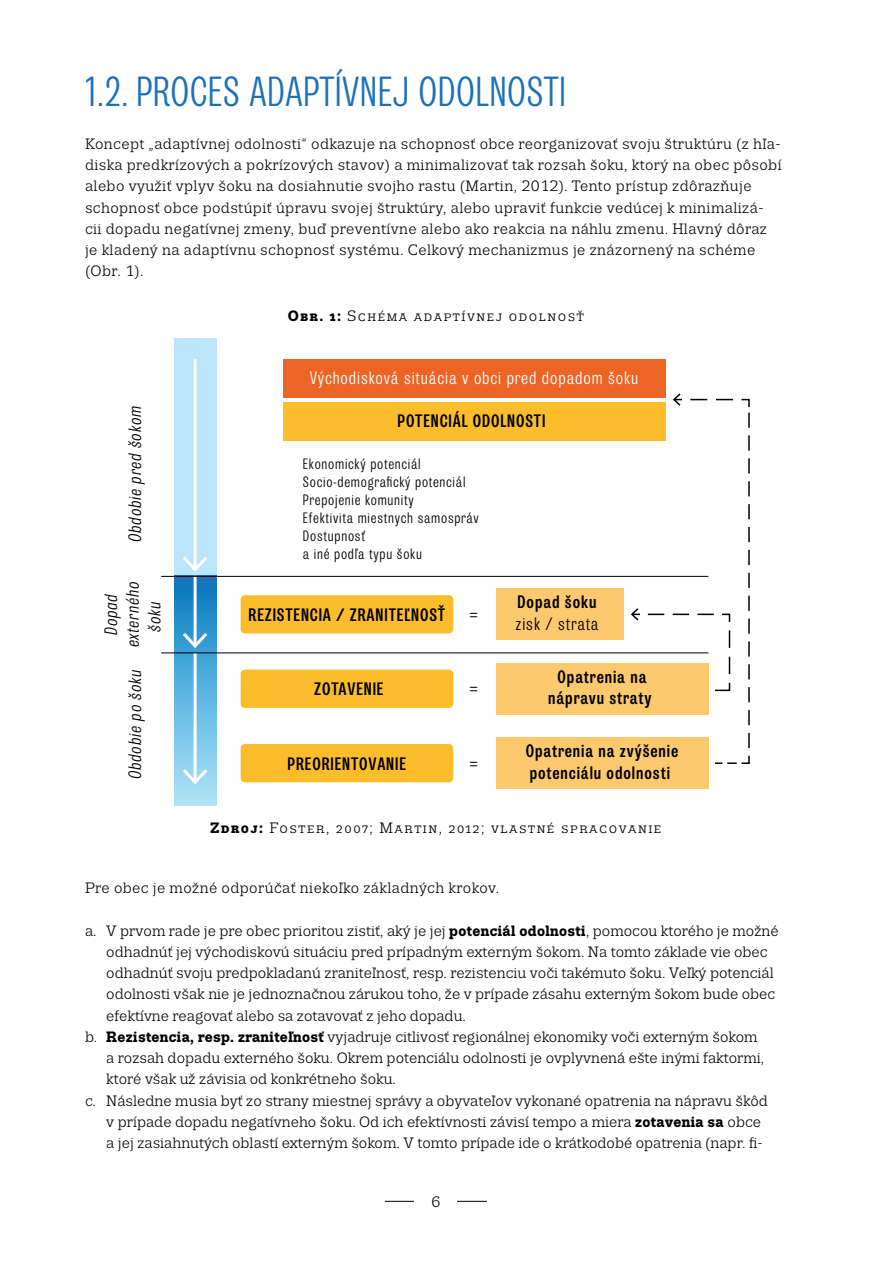
<style>
.page{position:relative;width:893px;height:1263px;background:#fff}
.page>*{position:absolute;margin:0;border:0;box-sizing:border-box;transform-origin:0 0}
.t1{font:42px "Trivia Grotesk N2";letter-spacing:.01em;color:#1d71b8}
.t2{font:700 18px/21.6px "Trivia Grotesk N2";letter-spacing:.05em;color:#000;text-align:center}
.t3{font:italic 18px/21.6px "Trivia Grotesk N2";letter-spacing:.05em;color:#000;text-align:center}
.t4{font:18px "Trivia Grotesk N2";letter-spacing:.05em;color:#fff}
.t5{font:18px "Trivia Grotesk N2";letter-spacing:.05em;color:#000}
.t6{font:18px "Trivia Grotesk R2";color:#000}
.t7{font:15px "Trivia Slab";color:#000}
.t8{font:15px/21.3px "Trivia Slab";letter-spacing:.025em;color:#000}
.t9{font:15px/18px "Trivia Grotesk N2";letter-spacing:.05em;color:#000}
.t10{font:15px "Trivia Slab";letter-spacing:.1em;color:#000}
.s1{font-weight:700}
</style>
<div class="page">
<hr style="left:385px;top:1201px;width:102px;height:1px;background:#000">
<div style="left:415px;top:1191px;width:42px;height:21px;background:#fff"></div>
<div style="left:174px;top:338px;width:43px;height:238px;background:#bce4fa"></div>
<div style="left:174px;top:576px;width:43px;height:230px;background:linear-gradient(to bottom,#0479be,#b0e7fc)"></div>
<hr style="left:194px;top:653px;width:3px;height:128px;background:#fff">
<svg style="left:183px;top:769px;width:24px;height:15px"></svg>
<hr style="left:194px;top:576px;width:3px;height:69px;background:#fff">
<svg style="left:183px;top:633px;width:24px;height:15px"></svg>
<hr style="left:194px;top:359px;width:3px;height:210px;background:#fff">
<svg style="left:183px;top:557px;width:24px;height:15px"></svg>
<div style="left:283px;top:359px;width:383px;height:38px;background:#ec6525"></div>
<div style="left:283px;top:402px;width:382px;height:38px;background:#fbbd2b"></div>
<div style="left:241px;top:595px;width:212px;height:38px;background:#fbbd2b;border-radius:4px"></div>
<div style="left:496px;top:589px;width:127px;height:51px;background:#fdc96e"></div>
<div style="left:241px;top:670px;width:212px;height:38px;background:#fbbd2b;border-radius:4px"></div>
<div style="left:496px;top:663px;width:212px;height:51px;background:#fdc96e"></div>
<div style="left:241px;top:744px;width:212px;height:38px;background:#fbbd2b;border-radius:4px"></div>
<div style="left:496px;top:738px;width:212px;height:51px;background:#fdc96e"></div>
<hr style="left:161px;top:576px;width:547px;height:1px;background:#000">
<hr style="left:161px;top:652px;width:547px;height:1px;background:#000">
<svg style="left:631px;top:393px;width:119px;height:372px"></svg>
<h1 class="t1" style="left:85px;top:69px;width:482px">1.2. PROCES ADAPTÍVNEJ ODOLNOSTI</h1>
<p class="t8" style="left:85px;top:133px;width:698px">Koncept „adaptívnej odolnosti“ odkazuje na schopnosť obce reorganizovať svoju štruktúru (z hľa&shy;diska predkrízových a pokrízových stavov) a minimalizovať tak rozsah šoku, ktorý na obec pôsobí alebo využiť vplyv šoku na dosiahnutie svojho rastu (Martin, 2012). Tento prístup zdôrazňuje schopnosť obce podstúpiť úpravu svojej štruktúry, alebo upraviť funkcie vedúcej k minimalizá&shy;cii dopadu negatívnej zmeny, buď preventívne alebo ako reakcia na náhlu zmenu. Hlavný dôraz je kladený na adaptívnu schopnosť systému. Celkový mechanizmus je znázornený na schéme (Obr. 1).</p>
<p class="t10" style="left:288px;top:308px;width:298px"><span class="s1">Obr. 1:</span> Schéma adaptívnej odolnosť</p>
<p class="t3" style="left:124px;top:542px;width:137px;rotate:-90deg">Obdobie pred šokom</p>
<p class="t3" style="left:100px;top:647px;width:67px;rotate:-90deg">Dopad externého šoku</p>
<p class="t3" style="left:124px;top:779px;width:111px;rotate:-90deg">Obdobie po šoku</p>
<p class="t4" style="left:310px;top:368px;width:330px">Východisková situácia v obci pred dopadom šoku</p>
<p class="t2" style="left:397px;top:410px;width:149px">POTENCIÁL ODOLNOSTI</p>
<p class="t9" style="left:303px;top:455px;width:177px">Ekonomický potenciál<br>Socio-demogra-cký potenciál<br>Prepojenie komunity<br>Efektivita miestnych samospráv<br>Dostupnosť<br>a iné podľa typu šoku</p>
<p class="t2" style="left:249px;top:604px;width:198px">REZISTENCIA / ZRANITEĽNOSŤ</p>
<p class="t6" style="left:468px;top:605px;width:13px">=</p>
<p class="t2" style="left:314px;top:678px;width:71px">ZOTAVENIE</p>
<p class="t6" style="left:468px;top:679px;width:13px">=</p>
<p class="t2" style="left:288px;top:753px;width:120px">PREORIENTOVANIE</p>
<p class="t6" style="left:468px;top:753px;width:13px">=</p>
<p class="t2" style="left:518px;top:591px;width:80px">Dopad šoku</p>
<p class="t5" style="left:516px;top:614px;width:84px">zisk / strata</p>
<p class="t2" style="left:548px;top:666px;width:105px">Opatrenia na nápravu straty</p>
<p class="t2" style="left:526px;top:740px;width:154px;text-align:left">Opatrenia na zvýšenie potenciálu odolnosti</p>
<p class="t10" style="left:210px;top:820px;width:453px"><span class="s1">Zdroj:</span> Foster, 2007; Martin, 2012; vlastné spracovanie</p>
<p class="t8" style="left:85px;top:877px;width:416px">Pre obec je možné odporúčať niekoľko základných krokov.</p>
<p class="t7" style="left:85px;top:922px;width:695px">a. V prvom rade je pre obec prioritou zistiť, aký je jej <span class="s1">potenciál odolnosti</span>, pomocou ktorého je možné</p>
<p class="t7" style="left:106px;top:944px;width:663px">odhadnúť jej východiskovú situáciu pred prípadným externým šokom. Na tomto základe vie obec</p>
<p class="t7" style="left:106px;top:965px;width:669px">odhadnúť svoju predpokladanú zraniteľnosť, resp. rezistenciu voči takémuto šoku. Veľký potenciál</p>
<p class="t7" style="left:106px;top:986px;width:670px">odolnosti však nie je jednoznačnou zárukou toho, že v prípade zásahu externým šokom bude obec</p>
<p class="t7" style="left:106px;top:1007px;width:361px">efektívne reagovať alebo sa zotavovať z jeho dopadu.</p>
<p class="t7" style="left:85px;top:1029px;width:674px">b. <span class="s1">Rezistencia, resp. zraniteľnosť</span> vyjadruje citlivosť regionálnej ekonomiky voči externým šokom</p>
<p class="t7" style="left:106px;top:1050px;width:660px">a rozsah dopadu externého šoku. Okrem potenciálu odolnosti je ovplyvnená ešte inými faktormi,</p>
<p class="t7" style="left:106px;top:1071px;width:291px">ktoré však už závisia od konkrétneho šoku.</p>
<p class="t7" style="left:85px;top:1092px;width:684px">c. Následne musia byť zo strany miestnej správy a obyvateľov vykonané opatrenia na nápravu škôd</p>
<p class="t7" style="left:106px;top:1114px;width:656px">v prípade dopadu negatívneho šoku. Od ich efektívnosti závisí tempo a miera <span class="s1">zotavenia sa</span> obce</p>
<p class="t7" style="left:106px;top:1135px;width:658px">a jej zasiahnutých oblastí externým šokom. V tomto prípade ide o krátkodobé opatrenia (napr. fi-</p>
<p class="t7" style="left:431px;top:1193px;width:10px">6</p>
</div>
